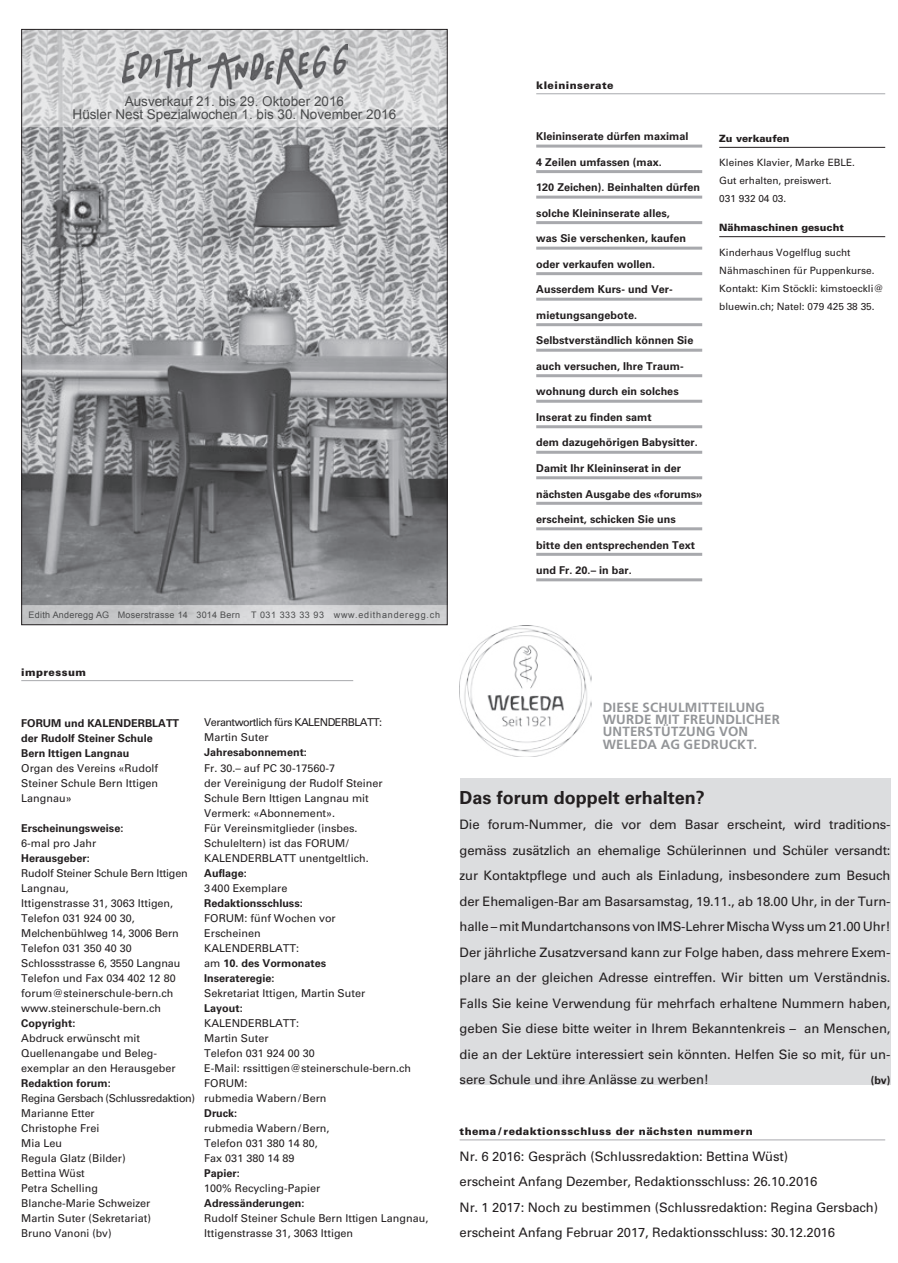
<style>
.page{position:relative;width:898px;height:1263px;background:#fff}
.page>*{position:absolute;margin:0;border:0;box-sizing:border-box;transform-origin:0 0}
.t1{font:700 18px "Univers";color:#231f20}
.t2{font:13.5px/13.2px "Arial";color:#4b4c4d;text-align:center}
.t3{font:700 13.35px/12.3px "Frutiger";letter-spacing:.015em;color:#939598}
.t4{font:13.05px/25.5px "Univers";letter-spacing:-.01em;color:#231f20}
.t5{font:10.8px/15px "Univers";color:#231f20}
.t6{font:700 10.8px/15px "Univers";letter-spacing:.005em;color:#231f20}
.t7{font:10.8px/15px "Univers";letter-spacing:-.05em;color:#231f20}
.t8{font:900 10.5px "Univers";letter-spacing:.04em;color:#231f20}
.t9{font:10.05px/18px "Univers";color:#231f20}
.t10{font:900 10.05px "Univers";color:#231f20}
.t11{font:9px "Arial";letter-spacing:.03em;color:#4b4c4d}
.s1{font-weight:700}
</style>
<div class="page">
<hr style="left:459px;top:1140px;width:425px;height:1px;background:#a8a9ad">
<hr style="left:536px;top:94px;width:348px;height:1px;background:#a8a9ad">
<hr style="left:21px;top:680px;width:332px;height:1px;background:#a8a9ad">
<img style="left:23px;top:127px;width:422px;height:478px">
<div style="left:22px;top:606px;width:425px;height:19px;background:linear-gradient(to right,#c4c5c6,#d7d8da)"></div>
<div style="left:22px;top:605px;width:425px;height:20px;border:2px solid #fff"></div>
<svg style="left:25px;top:32px;width:419px;height:92px;background:#d3d3d5"></svg>
<div style="left:22px;top:29px;width:425px;height:98px;border:2px solid #fff"></div>
<img style="left:123px;top:44px;width:225px;height:50px">
<div style="left:459px;top:778px;width:431px;height:306px;background:#dcdddf"></div>
<hr style="left:536px;top:145px;width:166px;height:3px;background:#a8a9ad">
<hr style="left:536px;top:170px;width:166px;height:3px;background:#a8a9ad">
<hr style="left:536px;top:196px;width:166px;height:3px;background:#a8a9ad">
<hr style="left:536px;top:221px;width:166px;height:3px;background:#a8a9ad">
<hr style="left:536px;top:247px;width:166px;height:3px;background:#a8a9ad">
<hr style="left:536px;top:272px;width:166px;height:3px;background:#a8a9ad">
<hr style="left:536px;top:298px;width:166px;height:3px;background:#a8a9ad">
<hr style="left:536px;top:323px;width:166px;height:3px;background:#a8a9ad">
<hr style="left:536px;top:349px;width:166px;height:3px;background:#a8a9ad">
<hr style="left:536px;top:374px;width:166px;height:3px;background:#a8a9ad">
<hr style="left:536px;top:400px;width:166px;height:3px;background:#a8a9ad">
<hr style="left:536px;top:425px;width:166px;height:3px;background:#a8a9ad">
<hr style="left:536px;top:451px;width:166px;height:3px;background:#a8a9ad">
<hr style="left:536px;top:476px;width:166px;height:3px;background:#a8a9ad">
<hr style="left:536px;top:502px;width:166px;height:3px;background:#a8a9ad">
<hr style="left:536px;top:527px;width:166px;height:3px;background:#a8a9ad">
<hr style="left:536px;top:553px;width:166px;height:3px;background:#a8a9ad">
<hr style="left:536px;top:578px;width:166px;height:3px;background:#a8a9ad">
<hr style="left:719px;top:147px;width:165px;height:1px;background:#231f20">
<hr style="left:719px;top:236px;width:165px;height:1px;background:#231f20">
<img style="left:459px;top:625px;width:132px;height:131px">
<p class="t2" style="left:73px;top:94px;width:325px">Ausverkauf 21. bis 29. Oktober 2016<br>Hüsler Nest Spezialwochen 1. bis 30. November 2016</p>
<p class="t11" style="left:29px;top:608px;width:413px">Edith Anderegg AG Moserstrasse 14 3014 Bern T 031 333 33 93 www.edithanderegg.ch</p>
<p class="t8" style="left:21px;top:666px;width:66px">impressum</p>
<p class="t6" style="left:21px;top:716px;width:159px">FORUM und KALENDERBLATT der Rudolf Steiner Schule<br>Bern Ittigen Langnau</p>
<p class="t5" style="left:21px;top:761px;width:138px;text-align:justify">Organ des Vereins «Rudolf Steiner Schule Bern Ittigen Langnau»</p>
<p class="t6" style="left:21px;top:821px;width:104px">Erscheinungsweise:</p>
<p class="t5" style="left:21px;top:836px;width:77px">6-mal pro Jahr</p>
<p class="t6" style="left:21px;top:851px;width:70px">Herausgeber:</p>
<p class="t5" style="left:21px;top:866px;width:168px">Rudolf Steiner Schule Bern Ittigen<br>Langnau,<br>Ittigenstrasse 31, 3063 Ittigen,<br>Telefon 031 924 00 30,<br>Melchenbühlweg 14, 3006 Bern<br>Telefon 031 350 40 30<br>Schlossstrasse 6, 3550 Langnau<br>Telefon und Fax 034 402 12 80 forum@steinerschule-bern.ch www.steinerschule-bern.ch</p>
<p class="t6" style="left:21px;top:1016px;width:56px">Copyright:</p>
<p class="t5" style="left:21px;top:1031px;width:156px">Abdruck erwünscht mit<br>Quellenangabe und Beleg&shy;exemplar an den Herausgeber</p>
<p class="t6" style="left:21px;top:1076px;width:91px">Redaktion forum:</p>
<p class="t5" style="left:21px;top:1091px;width:175px">Regina Gersbach (Schlussredaktion)<br>Marianne Etter<br>Christophe Frei<br>Mia Leu<br>Regula Glatz (Bilder)<br>Bettina Wüst<br>Petra Schelling<br>Blanche-Marie Schweizer<br>Martin Suter (Sekretariat)<br>Bruno Vanoni (bv)</p>
<p class="t7" style="left:204px;top:715px;width:179px">Verantwortlich fürs KALENDERBLATT:<br>Martin Suter</p>
<p class="t6" style="left:204px;top:745px;width:104px">Jahresabonnement:</p>
<p class="t5" style="left:204px;top:760px;width:180px">Fr. 30.– auf PC 30-17560-7<br>der Vereinigung der Rudolf Steiner<br>Schule Bern Ittigen Langnau mit<br>Vermerk: «Abonnement».<br>Für Vereinsmitglieder (insbes.<br>Schuleltern) ist das FORUM/<br>KALENDERBLATT unentgeltlich.</p>
<p class="t6" style="left:204px;top:865px;width:44px">Auflage:</p>
<p class="t5" style="left:204px;top:880px;width:84px">3400 Exemplare</p>
<p class="t6" style="left:204px;top:895px;width:100px">Redaktionsschluss:</p>
<p class="t5" style="left:204px;top:910px;width:133px">FORUM: fünf Wochen vor<br>Erscheinen<br>KALENDERBLATT:<br>am <span class="s1">10. des Vormonates<br>Inserateregie:</span></p>
<p class="t5" style="left:204px;top:985px;width:162px">Sekretariat Ittigen, Martin Suter</p>
<p class="t6" style="left:204px;top:1000px;width:40px">Layout:</p>
<p class="t5" style="left:204px;top:1015px;width:208px">KALENDERBLATT:<br>Martin Suter<br>Telefon 031 924 00 30<br>E-Mail: rssittigen@steinerschule-bern.ch<br>FORUM:<br>rubmedia Wabern/Bern</p>
<p class="t6" style="left:204px;top:1105px;width:35px">Druck:</p>
<p class="t5" style="left:204px;top:1120px;width:127px">rubmedia Wabern/Bern,<br>Telefon 031 380 14 80,<br>Fax 031 380 14 89</p>
<p class="t6" style="left:204px;top:1165px;width:37px">Papier:</p>
<p class="t5" style="left:204px;top:1180px;width:117px">100% Recycling-Papier</p>
<p class="t6" style="left:204px;top:1195px;width:102px">Adressänderungen:</p>
<p class="t5" style="left:204px;top:1210px;width:225px">Rudolf Steiner Schule Bern Ittigen Langnau,<br>Ittigenstrasse 31, 3063 Ittigen</p>
<p class="t8" style="left:536px;top:79px;width:79px">kleininserate</p>
<p class="t6" style="left:536px;top:129px;width:154px">Kleininserate dürfen maximal</p>
<p class="t6" style="left:536px;top:155px;width:127px">4 Zeilen umfassen (max.</p>
<p class="t6" style="left:536px;top:180px;width:165px">120 Zeichen). Beinhalten dürfen</p>
<p class="t6" style="left:536px;top:206px;width:135px">solche Kleininserate alles,</p>
<p class="t6" style="left:536px;top:231px;width:151px">was Sie verschenken, kaufen</p>
<p class="t6" style="left:536px;top:257px;width:120px">oder verkaufen wollen.</p>
<p class="t6" style="left:536px;top:282px;width:138px">Ausserdem Kurs- und Ver-</p>
<p class="t6" style="left:536px;top:308px;width:102px">mietungsangebote.</p>
<p class="t6" style="left:536px;top:333px;width:158px">Selbstverständlich können Sie</p>
<p class="t6" style="left:536px;top:359px;width:149px">auch versuchen, Ihre Traum-</p>
<p class="t6" style="left:536px;top:384px;width:144px">wohnung durch ein solches</p>
<p class="t6" style="left:536px;top:410px;width:117px">Inserat zu finden samt</p>
<p class="t6" style="left:536px;top:435px;width:163px">dem dazugehörigen Babysitter.</p>
<p class="t6" style="left:536px;top:461px;width:146px">Damit Ihr Kleininserat in der</p>
<p class="t6" style="left:536px;top:486px;width:167px">nächsten Ausgabe des «forums»</p>
<p class="t6" style="left:536px;top:512px;width:141px">erscheint, schicken Sie uns</p>
<p class="t6" style="left:536px;top:537px;width:160px">bitte den entsprechenden Text</p>
<p class="t6" style="left:536px;top:563px;width:97px">und Fr. 20.– in bar.</p>
<p class="t10" style="left:719px;top:132px;width:72px">Zu verkaufen</p>
<p class="t9" style="left:719px;top:154px;width:137px">Kleines Klavier, Marke EBLE.<br>Gut erhalten, preiswert.<br>031 932 04 03.</p>
<p class="t10" style="left:719px;top:221px;width:126px">Nähmaschinen gesucht</p>
<p class="t9" style="left:719px;top:243px;width:166px">Kinderhaus Vogelflug sucht<br>Nähmaschinen für Puppenkurse.<br>Kontakt: Kim Stöckli: kimstoeckli@ bluewin.ch; Natel: 079 425 38 35.</p>
<p class="t3" style="left:602px;top:701px;width:179px">DIESE SCHULMITTEILUNG<br>WURDE MIT FREUNDLICHER<br>UNTERSTÜTZUNG VON<br>WELEDA AG GEDRUCKT.</p>
<h1 class="t1" style="left:459px;top:787px;width:247px">Das forum doppelt erhalten?</h1>
<p class="t4" style="left:459px;top:812px;width:432px;text-align:justify">Die forum-Nummer, die vor dem Basar erscheint, wird traditions&shy;gemäss zusätzlich an ehemalige Schülerinnen und Schüler versandt: zur Kontaktpflege und auch als Einladung, insbesondere zum Besuch der Ehemaligen-Bar am Basarsamstag, 19.11., ab 18.00 Uhr, in der Turn&shy;halle – mit Mundartchansons von IMS-Lehrer Mischa Wyss um 21.00 Uhr!<br>Der jährliche Zusatzversand kann zur Folge haben, dass mehrere Exem&shy;plare an der gleichen Adresse eintreffen. Wir bitten um Verständnis.<br>Falls Sie keine Verwendung für mehrfach erhaltene Nummern haben, geben Sie diese bitte weiter in Ihrem Bekanntenkreis – an Menschen, die an der Lektüre interessiert sein könnten. Helfen Sie so mit, für un&shy;sere Schule und ihre Anlässe zu werben!</p>
<p class="t6" style="left:870px;top:1073px;width:21px">(bv)</p>
<p class="t8" style="left:459px;top:1125px;width:294px">thema / redaktionsschluss der nächsten nummern</p>
<p class="t4" style="left:459px;top:1143px;width:420px">Nr. 6 2016: Gespräch (Schlussredaktion: Bettina Wüst)<br>erscheint Anfang Dezember, Redaktionsschluss: 26.10.2016<br>Nr. 1 2017: Noch zu bestimmen (Schlussredaktion: Regina Gersbach) erscheint Anfang Februar 2017, Redaktionsschluss: 30.12.2016</p>
</div>
